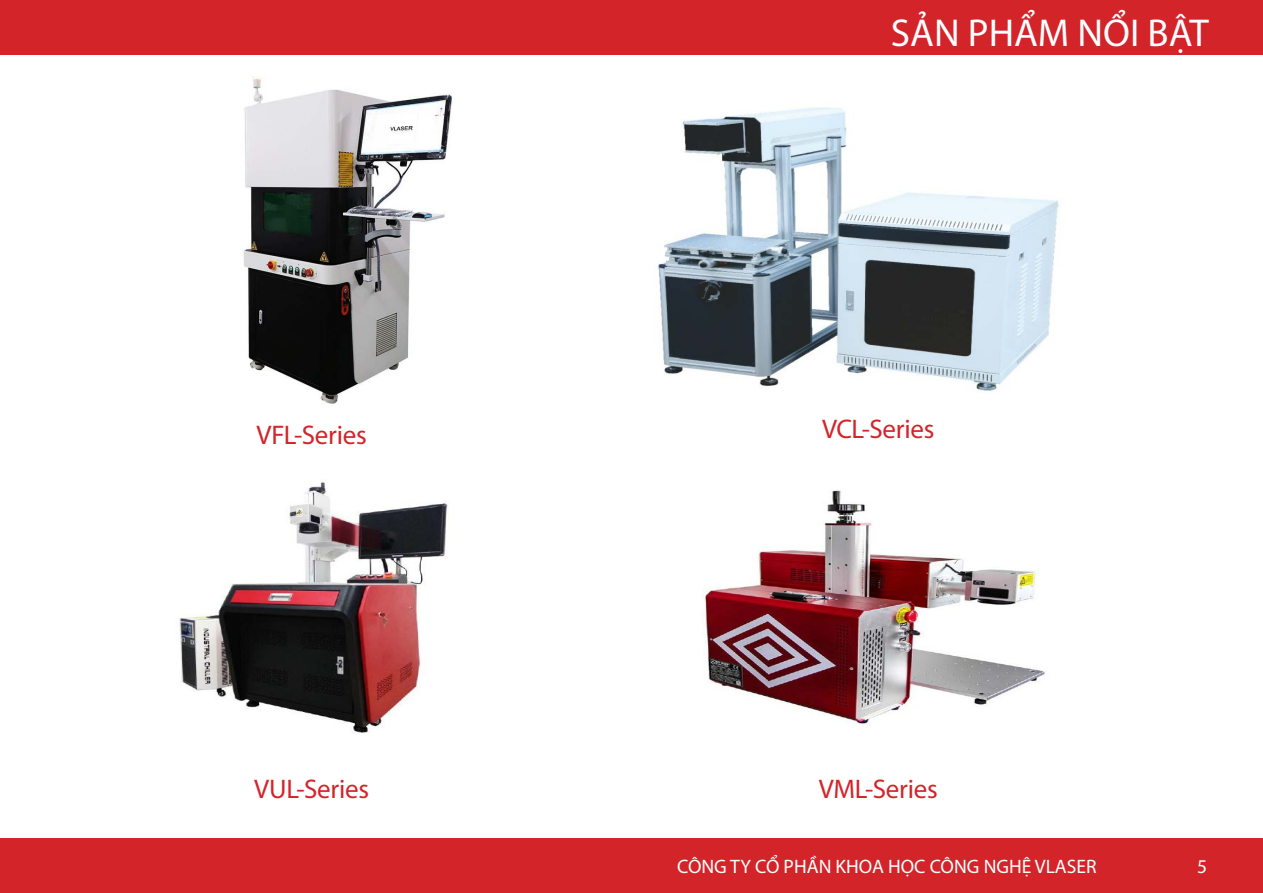
<style>
.page{position:relative;width:1263px;height:893px;background:#fff}
.page>*{position:absolute;margin:0;border:0;box-sizing:border-box;transform-origin:0 0}
.t1{font:39px "Myriad Pro";color:#fff}
.t2{font:27px "Myriad Pro";letter-spacing:-.01em;color:#d3242a}
.t3{font:19.5px "Myriad Pro";color:#fff}
</style>
<div class="page">
<div style="left:0;top:839px;width:1263px;height:54px;background:#d3242a"></div>
<div style="left:0;top:0;width:1263px;height:54px;background:#d3242a"></div>
<img style="left:179px;top:482px;width:269px;height:251px">
<img style="left:703px;top:490px;width:342px;height:234px">
<img style="left:658px;top:107px;width:401px;height:284px">
<img style="left:243px;top:77px;width:209px;height:327px">
<h1 class="t1" style="left:891px;top:9px;width:320px">SẢN PHẨM NỔI BẬT</h1>
<p class="t2" style="left:257px;top:418px;width:112px">VFL-Series</p>
<p class="t2" style="left:822px;top:412px;width:114px">VCL-Series</p>
<p class="t2" style="left:254px;top:772px;width:116px">VUL-Series</p>
<p class="t2" style="left:819px;top:772px;width:120px">VML-Series</p>
<p class="t3" style="left:677px;top:855px;width:421px">CÔNG TY CỔ PHẦN KHOA HỌC CÔNG NGHỆ VLASER</p>
<p class="t3" style="left:1197px;top:855px;width:12px">5</p>
</div>
